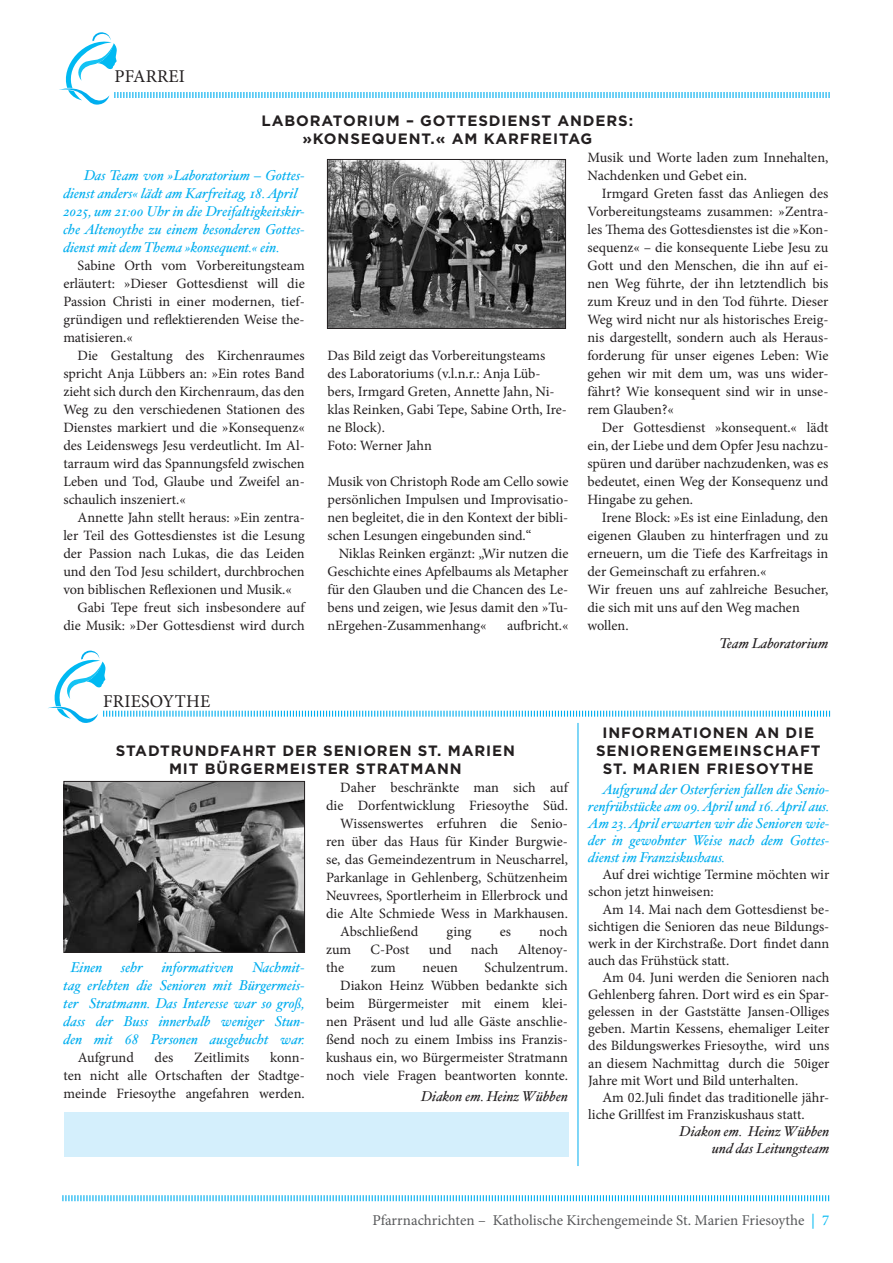
<style>
.page{position:relative;width:893px;height:1263px;background:#fff}
.page>*{position:absolute;margin:0;border:0;box-sizing:border-box;transform-origin:0 0}
.t1{font:18px "Minion Pro";letter-spacing:.01em;color:#231f20}
.t2{font:700 15px/18px "Gotham";letter-spacing:.06em;color:#231f20;text-align:center}
.t3{font:15px "Minion Pro";letter-spacing:-.005em;color:#58595b}
.t4{font:14.25px/18px "Minion Pro";color:#231f20;text-align:justify}
.t5{font:italic 14.25px/18px "Hoefler Txt";color:#00aeef;text-align:justify}
.t6{font:italic 14.25px/17.1px "Hoefler Txt";color:#231f20;text-align:right}
.s1{color:#00b9f2}
</style>
<div class="page">
<svg style="left:62px;top:1195px;width:768px;height:7px"></svg>
<hr style="left:578px;top:723px;width:1px;height:443px;background:#00aeef">
<svg style="left:59px;top:32px;width:771px;height:73px"></svg>
<img style="left:329px;top:161px;width:235px;height:166px">
<div style="left:327px;top:159px;width:239px;height:170px;border:1px solid #231f20"></div>
<svg style="left:48px;top:650px;width:783px;height:75px"></svg>
<img style="left:66px;top:783px;width:237px;height:167px">
<div style="left:64px;top:781px;width:241px;height:171px;border:1px solid #231f20"></div>
<div style="left:64px;top:1112px;width:504px;height:45px;background:#d4effc"></div>
<p class="t1" style="left:115px;top:64px;width:72px">Pfarrei</p>
<p class="t2" style="left:261px;top:112px;width:171px">LABORATORIUM – GOTT</p>
<p class="t2" style="left:302px;top:112px;width:332px;text-align:left;text-indent:165px">ESDIENST ANDERS: »KONSEQUENT.« AM KARFREITAG</p>
<p class="t5" style="left:63px;top:166px;width:243px;text-align:left;text-indent:21px">Das Team von »Laboratorium – Gottes&shy;dienst anders« lädt am Karfreitag, 18. April 2025, um 21:00 Uhr in die Dreifaltigkeitskir&shy;che Altenoythe zu einem besonderen Gottes&shy;dienst mit dem Thema »konsequent.« ein.</p>
<p class="t4" style="left:63px;top:257px;width:243px;text-align:left;text-indent:14px">Sabine Orth vom Vorbereitungsteam erläutert: »Dieser Gottesdienst will die Passion Christi in einer modernen, tief&shy;gründigen und reflektierenden Weise the&shy;matisieren.«<br>Die Gestaltung des Kirchenraumes spricht Anja Lübbers an: »Ein rotes Band zieht sich durch den Kirchenraum, das den Weg zu den verschiedenen Stationen des Dienstes markiert und die »Konsequenz« des Leidenswegs Jesu verdeutlicht. Im Al&shy;tarraum wird das Spannungsfeld zwischen Leben und Tod, Glaube und Zweifel an&shy;schaulich inszeniert.«</p>
<p class="t4" style="left:78px;top:508px;width:229px">Annette Jahn stellt heraus: »Ein zentra-</p>
<p class="t4" style="left:63px;top:526px;width:243px">ler Teil des Gottesdienstes ist die Lesung</p>
<p class="t4" style="left:63px;top:544px;width:243px">der Passion nach Lukas, die das Leiden</p>
<p class="t4" style="left:63px;top:562px;width:243px">und den Tod Jesu schildert, durchbrochen</p>
<p class="t4" style="left:63px;top:580px;width:230px">von biblischen Reflexionen und Musik.«</p>
<p class="t4" style="left:78px;top:598px;width:229px">Gabi Tepe freut sich insbesondere auf</p>
<p class="t4" style="left:63px;top:616px;width:243px">die Musik: »Der Gottesdienst wird durch</p>
<p class="t4" style="left:587px;top:149px;width:242px;text-align:left">Musik und Worte laden zum Innehalten, Nachdenken und Gebet ein.<br>Irmgard Greten fasst das Anliegen des Vorbereitungsteams zusammen: »Zentra&shy;les Thema des Gottesdienstes ist die »Kon&shy;sequenz« – die konsequente Liebe Jesu zu Gott und den Menschen, die ihn auf ei&shy;nen Weg führte, der ihn letztendlich bis zum Kreuz und in den Tod führte. Dieser Weg wird nicht nur als historisches Ereig&shy;nis dargestellt, sondern auch als Heraus&shy;forderung für unser eigenes Leben: Wie gehen wir mit dem um, was uns wider&shy;fährt? Wie konsequent sind wir in unse&shy;rem Glauben?«<br>D er Gottesdienst »konsequent.« lädt ein, der Liebe und dem Opfer Jesu nachzu&shy;spüren und darüber nachzudenken, was es bedeutet, einen Weg der Konsequenz und Hingabe zu gehen.<br>Irene Block: »Es ist eine Einladung, den eigenen Glauben zu hinterfragen und zu erneuern, um die Tiefe des Karfreitags in der Gemeinschaft zu erfahren.«<br>Wir freuen uns auf zahlreiche Besucher, die sich mit uns auf den Weg machen wollen.</p>
<p class="t6" style="left:720px;top:634px;width:110px">Team Laboratorium</p>
<p class="t4" style="left:327px;top:347px;width:241px;text-align:left">Das Bild zeigt das Vorbereitungsteams des Laboratoriums (v.l.n.r.: Anja Lüb&shy;bers, Irmgard Greten, Annette Jahn, Ni&shy;klas Reinken, Gabi Tepe, Sabine Orth, Ire&shy;ne Block).<br>Foto: Werner Jahn</p>
<p class="t4" style="left:327px;top:473px;width:242px">Musik von Christoph Rode am Cello sowie persönlichen Impulsen und Improvisatio&shy;nen begleitet, die in den Kontext der bibli&shy;schen Lesungen eingebunden sind.“</p>
<p class="t4" style="left:327px;top:545px;width:242px;text-indent:11px">Niklas Reinken ergänzt: „Wir nutzen die Geschichte eines Apfelbaums als Metapher für den Glauben und die Chancen des Le&shy;bens und zeigen, wie Jesus damit den »Tu&shy;nErgehen-Zusammenhang«</p>
<p class="t4" style="left:507px;top:617px;width:63px">aufbricht.«</p>
<p class="t1" style="left:103px;top:689px;width:106px">Friesoythe</p>
<p class="t2" style="left:116px;top:742px;width:401px">STADTRUNDFAHRT DER SENIOREN ST. MARIEN<br>MIT BÜRGERMEISTER STRATMANN</p>
<p class="t4" style="left:326px;top:779px;width:243px">D aher beschränkte man sich auf</p>
<p class="t4" style="left:326px;top:797px;width:243px">die Dorfentwicklung Friesoythe Süd.</p>
<p class="t4" style="left:340px;top:815px;width:229px">Wissenswertes erfuhren die Senio-</p>
<p class="t4" style="left:326px;top:833px;width:243px">ren über das Haus für Kinder Burgwie-</p>
<p class="t4" style="left:326px;top:851px;width:243px">se, das Gemeindezentrum in Neuscharrel,</p>
<p class="t4" style="left:326px;top:869px;width:243px">Parkanlage in Gehlenberg, Schützenheim</p>
<p class="t4" style="left:326px;top:887px;width:243px">Neuvrees, Sportlerheim in Ellerbrock und</p>
<p class="t4" style="left:326px;top:905px;width:243px">die Alte Schmiede Wess in Markhausen.</p>
<p class="t4" style="left:340px;top:923px;width:80px">Abschließend</p>
<p class="t4" style="left:447px;top:923px;width:26px">ging</p>
<p class="t4" style="left:500px;top:923px;width:13px">es</p>
<p class="t4" style="left:539px;top:923px;width:30px">noch</p>
<p class="t4" style="left:326px;top:940px;width:27px">zum</p>
<p class="t4" style="left:371px;top:940px;width:40px">C-Post</p>
<p class="t4" style="left:429px;top:940px;width:24px">und</p>
<p class="t4" style="left:471px;top:940px;width:29px">nach</p>
<p class="t4" style="left:518px;top:940px;width:52px">Altenoy-</p>
<p class="t4" style="left:326px;top:958px;width:20px">the</p>
<p class="t4" style="left:371px;top:958px;width:27px">zum</p>
<p class="t4" style="left:423px;top:958px;width:37px">neuen</p>
<p class="t5" style="left:71px;top:958px;width:33px">Einen</p>
<p class="t5" style="left:121px;top:958px;width:23px">sehr</p>
<p class="t5" style="left:162px;top:958px;width:73px">informativen</p>
<p class="t5" style="left:64px;top:958px;width:243px;text-indent:189px">Nachmit&shy;tag erlebten die Senioren mit Bürgermeis&shy;ter Stratmann. Das Interesse war so groß, dass der Buss innerhalb weniger Stun&shy;den mit 68 Personen ausgebucht war.</p>
<p class="t4" style="left:78px;top:1049px;width:58px">Aufgrund</p>
<p class="t4" style="left:155px;top:1049px;width:20px">des</p>
<p class="t4" style="left:194px;top:1049px;width:57px">Zeitlimits</p>
<p class="t4" style="left:326px;top:958px;width:243px;text-indent:159px">Schulzentrum.<br>Diakon Heinz Wübben bedankte sich beim Bürgermeister mit einem klei&shy;nen Präsent und lud alle Gäste anschlie&shy;ßend noch zu einem Imbiss ins Franzis&shy;kushaus ein, wo Bürgermeister Stratmann noch viele Fragen beantworten konnte.</p>
<p class="t6" style="left:421px;top:1088px;width:148px">Diakon em. Heinz Wübben</p>
<p class="t4" style="left:64px;top:1049px;width:243px;text-indent:206px">konn&shy;ten nicht alle Ortschaften der Stadtge&shy;meinde Friesoythe angefahren werden.</p>
<p class="t2" style="left:596px;top:724px;width:225px">I NFORMATIONEN AN DIE<br>SENIORENGEMEINSCHAFT<br>ST. MARIEN FRIESOYTHE</p>
<p class="t5" style="left:588px;top:780px;width:243px;line-height:17.1px;text-indent:14px">Aufgrund der Osterferien fallen die Senio&shy;renfrühstücke am 09. April und 16. April aus.<br>Am 23. April erwarten wir die Senioren wie&shy;der in gewohnter Weise nach dem Gottes&shy;dienst im Franziskushaus.</p>
<p class="t4" style="left:588px;top:866px;width:243px;line-height:17.1px;text-indent:14px">Auf drei wichtige Termine möchten wir schon jetzt hinweisen:</p>
<p class="t4" style="left:588px;top:900px;width:243px;line-height:17.1px;text-indent:14px">Am 14. Mai nach dem Gottesdienst be&shy;sichtigen die Senioren das neue Bildungs&shy;werk in der Kirchstraße. Dort findet dann auch das Frühstück statt.</p>
<p class="t4" style="left:588px;top:969px;width:243px;line-height:17.1px;text-indent:14px">Am 04. Juni werden die Senioren nach Gehlenberg fahren. Dort wird es ein Spar&shy;gelessen in der Gaststätte Jansen-Olliges geben. Martin Kessens, ehemaliger Leiter des Bildungswerkes Friesoythe, wird uns an diesem Nachmittag durch die 50iger Jahre mit Wort und Bild unterhalten.</p>
<p class="t4" style="left:588px;top:1089px;width:243px;line-height:17.1px;text-indent:14px">Am 02.Juli findet das traditionelle jähr&shy;liche Grillfest im Franziskushaus statt.</p>
<p class="t6" style="left:679px;top:1122px;width:151px">Diakon em. Heinz Wübben und das Leitungsteam</p>
<p class="t3" style="left:372px;top:1210px;width:458px">Pfarrnachrichten – Katholische Kirchengemeinde St. Marien Friesoythe <span class="s1">| 7</span></p>
</div>
